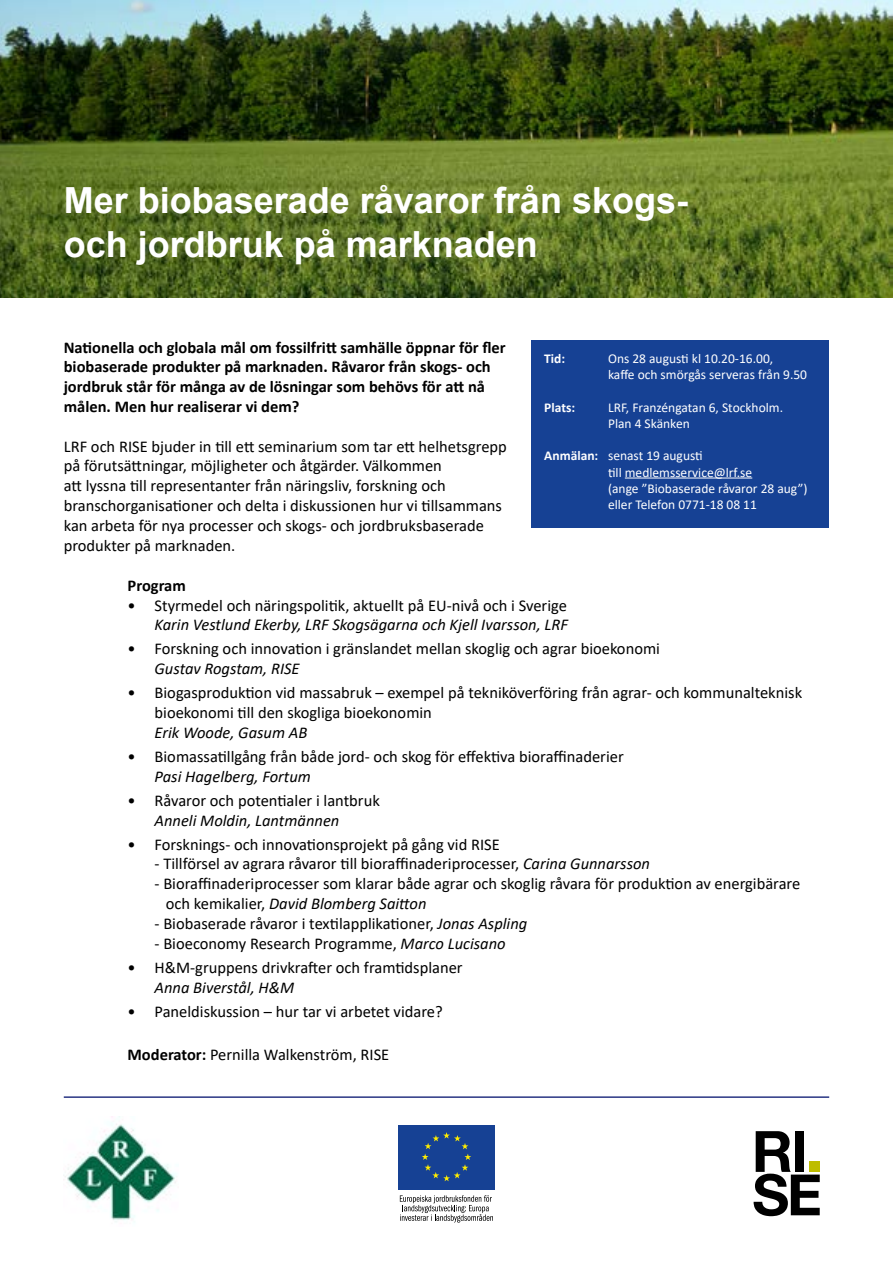
<style>
.page{position:relative;width:893px;height:1263px;background:#fff}
.page>*{position:absolute;margin:0;border:0;box-sizing:border-box;transform-origin:0 0}
.t1{font:700 36px/43.2px "Arial";color:#fff}
.t2{font:16.5px/19.8px "Calibri";color:#000}
.t3{font:700 16.5px/19.8px "Calibri";color:#000}
.t4{font:italic 16.5px "Calibri";color:#000}
.t5{font:13.5px/16.2px "Calibri";color:#fff}
.t6{font:700 13.5px "Calibri";color:#fff}
.s1{font-weight:700}
.s2{font-style:italic}
</style>
<div class="page">
<svg style="left:754px;top:1131px;width:66px;height:85px"></svg>
<div style="left:398px;top:1125px;width:97px;height:64px;background:#164194"></div>
<svg style="left:422px;top:1132px;width:49px;height:49px"></svg>
<svg style="left:400px;top:1195px;width:93px;height:27px"></svg>
<img style="left:65px;top:1116px;width:111px;height:106px">
<img style="left:0;top:0;width:892px;height:298px">
<div style="left:531px;top:340px;width:298px;height:187px;background:#164194"></div>
<hr style="left:625px;top:478px;width:127px;height:1px;background:#fff">
<hr style="left:64px;top:1096px;width:765px;height:2px;background:#283583">
<h1 class="t1" style="left:64px;top:179px;width:626px">Mer biobaserade råvaror från skogs&shy;och jordbruk på marknaden</h1>
<p class="t3" style="left:64px;top:337px;width:443px">Nationella och globala mål om fossilfritt samhälle öppnar för fler biobaserade produkter på marknaden. Råvaror från skogs- och jordbruk står för många av de lösningar som behövs för att nå målen. Men hur realiserar vi dem?</p>
<p class="t2" style="left:64px;top:436px;width:445px">LRF och RISE bjuder in till ett seminarium som tar ett helhetsgrepp på förutsättningar, möjligheter och åtgärder. Välkommen<br>att lyssna till representanter från näringsliv, forskning och branschorganisationer och delta i diskussionen hur vi tillsammans kan arbeta för nya processer och skogs- och jordbruksbaserade produkter på marknaden.</p>
<p class="t6" style="left:544px;top:349px;width:22px">Tid:</p>
<p class="t5" style="left:608px;top:350px;width:201px">Ons 28 augusti kl 10.20-16.00,<br>kaffe och smörgås serveras från 9.50</p>
<p class="t6" style="left:544px;top:398px;width:32px">Plats:</p>
<p class="t5" style="left:608px;top:399px;width:177px">LRF, Franzéngatan 6, Stockholm.<br>Plan 4 Skänken</p>
<p class="t5" style="left:608px;top:447px;width:201px;text-indent:-64px"><span class="s1">Anmälan:</span> senast 19 augusti<br>till medlemsservice@lrf.se<br>(ange ”Biobaserade råvaror 28 aug”) eller Telefon 0771-18 08 11</p>
<p class="t3" style="left:128px;top:575px;width:60px">Program</p>
<p class="t2" style="left:128px;top:595px;width:441px">• Styrmedel och näringspolitik, aktuellt på EU-nivå och i Sverige</p>
<p class="t4" style="left:155px;top:613px;width:415px">Karin Vestlund Ekerby, LRF Skogsägarna och Kjell Ivarsson, LRF</p>
<p class="t2" style="left:128px;top:639px;width:534px">• Forskning och innovation i gränslandet mellan skoglig och agrar bioekonomi</p>
<p class="t4" style="left:155px;top:657px;width:147px">Gustav Rogstam, RISE</p>
<p class="t2" style="left:155px;top:682px;width:649px;text-indent:-27px">• Biogasproduktion vid massabruk – exempel på tekniköverföring från agrar- och kommunalteknisk bioekonomi till den skogliga bioekonomin</p>
<p class="t4" style="left:155px;top:721px;width:154px">Erik Woode, Gasum AB</p>
<p class="t2" style="left:128px;top:746px;width:498px">• Biomassatillgång från både jord- och skog för effektiva bioraffinaderier</p>
<p class="t4" style="left:155px;top:765px;width:158px">Pasi Hagelberg, Fortum</p>
<p class="t2" style="left:128px;top:790px;width:254px">• Råvaror och potentialer i lantbruk</p>
<p class="t4" style="left:155px;top:809px;width:186px">Anneli Moldin, Lantmännen</p>
<p class="t2" style="left:128px;top:834px;width:374px">• Forsknings- och innovationsprojekt på gång vid RISE</p>
<p class="t2" style="left:155px;top:854px;width:497px">- Tillförsel av agrara råvaror till bioraffinaderiprocesser, <span class="s2">Carina Gunnarsson</span></p>
<p class="t2" style="left:166px;top:873px;width:636px;text-indent:-11px">- Bioraffinaderiprocesser som klarar både agrar och skoglig råvara för produktion av energibärare och kemikalier, <span class="s2">David Blomberg Saitton</span></p>
<p class="t2" style="left:155px;top:913px;width:374px">- Biobaserade råvaror i textilapplikationer, <span class="s2">Jonas Aspling</span></p>
<p class="t2" style="left:155px;top:933px;width:353px">- Bioeconomy Research Programme, <span class="s2">Marco Lucisano</span></p>
<p class="t2" style="left:128px;top:957px;width:337px">• H&amp;M-gruppens drivkrafter och framtidsplaner</p>
<p class="t4" style="left:155px;top:975px;width:141px">Anna Biverstål, H&amp;M</p>
<p class="t2" style="left:128px;top:1001px;width:317px">• Paneldiskussion – hur tar vi arbetet vidare?</p>
<p class="t2" style="left:128px;top:1045px;width:263px"><span class="s1">Moderator:</span> Pernilla Walkenström, RISE</p>
</div>
